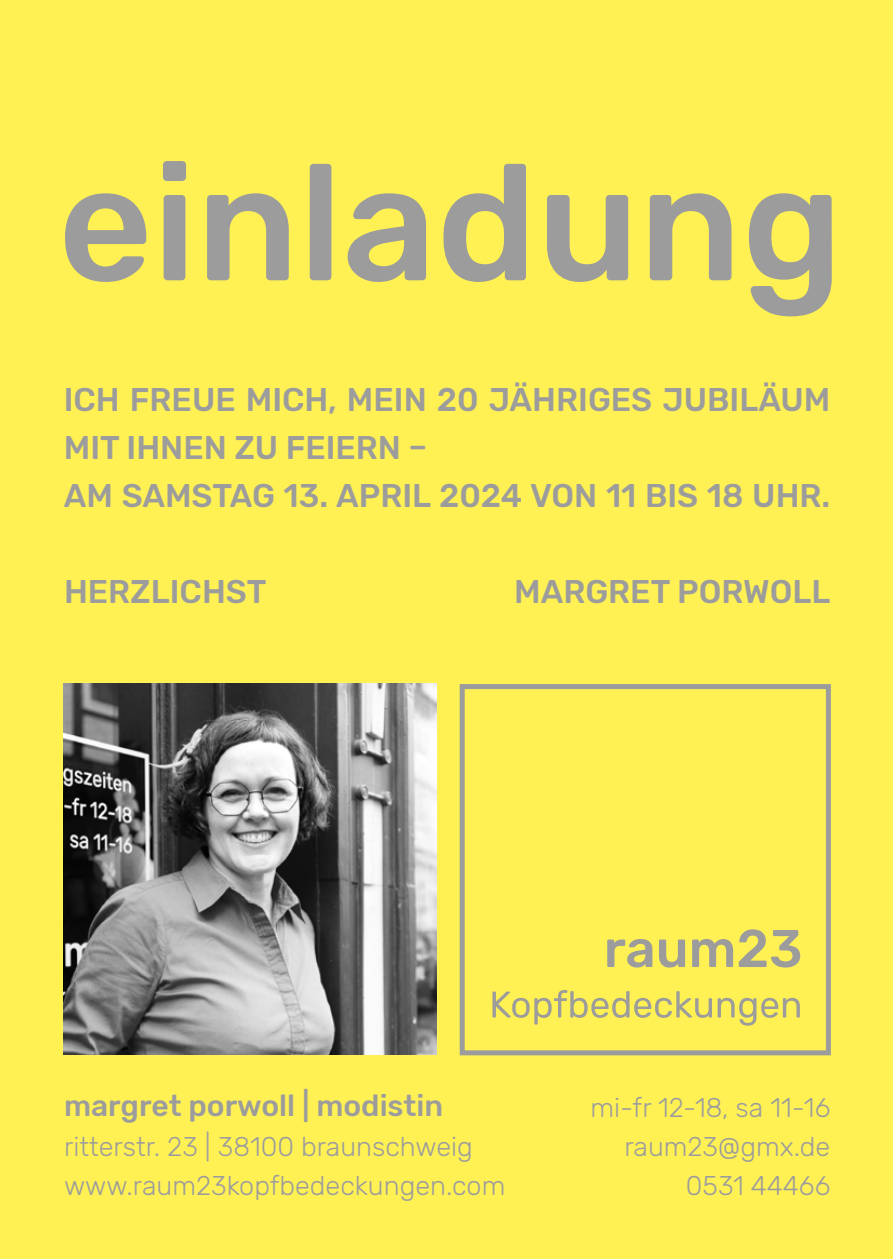
<style>
.page{position:relative;width:893px;height:1259px;background:#fff154}
.page>*{position:absolute;margin:0;border:0;box-sizing:border-box;transform-origin:0 0}
.t1{font:500 164.1px "Rubik";color:#9c9c9c}
.t2{font:500 32.7px/48px "Rubik";color:#9c9c9c}
.t3{font:500 30px "Rubik";color:#9c9c9c}
.t4{font:300 27px/39px "Rubik";color:#9c9c9c}
</style>
<div class="page">
<img style="left:64px;top:684px;width:373px;height:370px">
<div style="left:460px;top:684px;width:371px;height:371px;border:5px solid #9c9c9c"></div>
<svg style="left:492px;top:990px;width:308px;height:35px"></svg>
<svg style="left:607px;top:929px;width:193px;height:38px"></svg>
<h1 class="t1" style="left:58px;top:129px;width:786px">einladung</h1>
<p class="t2" style="left:64px;top:376px;width:768px">ICH FREUE MICH, MEIN 20 JÄHRIGES JUBILÄUM<br>MIT IHNEN ZU FEIERN –<br>AM SAMSTAG 13. APRIL 2024 VON 11 BIS 18 UHR.</p>
<p class="t2" style="left:64px;top:568px;width:204px">HERZLICHST</p>
<p class="t2" style="left:514px;top:568px;width:318px">MARGRET PORWOLL</p>
<p class="t3" style="left:64px;top:1088px;width:381px">margret porwoll | modistin</p>
<p class="t4" style="left:64px;top:1127px;width:443px">ritterstr. 23 | 38100 braunschweig www.raum23kopfbedeckungen.com</p>
<p class="t4" style="left:590px;top:1089px;width:242px;text-align:right">mi-fr 12-18, sa 11-16 raum23@gmx.de<br>0531 44466</p>
</div>
